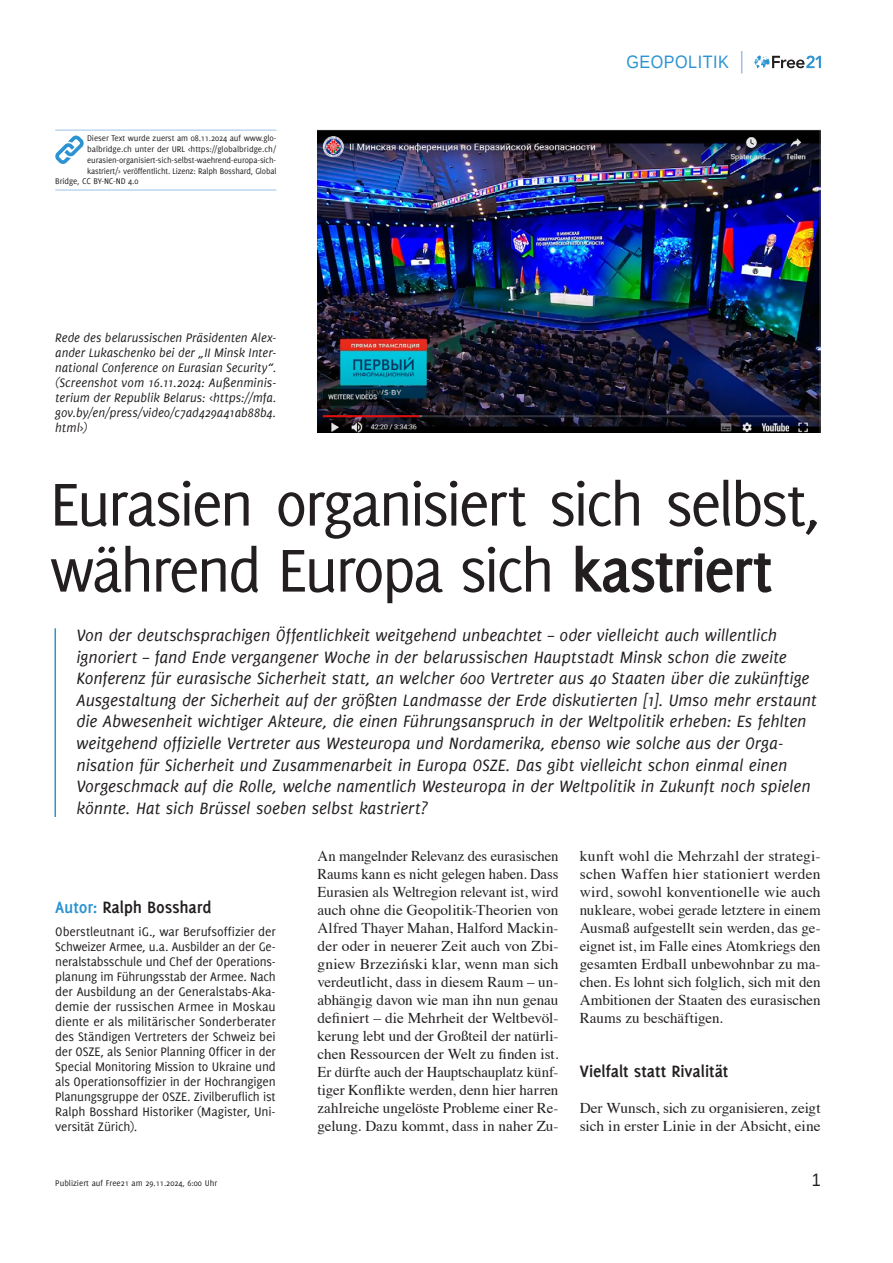
<style>
.page{position:relative;width:893px;height:1263px;background:#fff}
.page>*{position:absolute;margin:0;border:0;box-sizing:border-box;transform-origin:0 0}
.t1{font:66px/66px "Delicious";letter-spacing:-.045em;color:#231f20}
.t2{font:italic 18px/21.6px "Delicious";color:#231f20}
.t3{font:700 18px "Delicious";letter-spacing:-.005em;color:#231f20}
.t4{font:18px "Liberation Sans";letter-spacing:.03em;color:#2b93d1;scale:.9 1}
.t5{font:18px "Liberation Sans";color:#231f20;scale:.9 1}
.t6{font:15px/18px "Times";color:#231f20;text-align:justify}
.t7{font:13.5px/15px "Delicious";letter-spacing:-.01em;color:#231f20;text-align:justify}
.t8{font:italic 13.5px/15px "Delicious";color:#231f20;text-align:justify}
.t9{font:9px "Delicious";letter-spacing:-.01em;color:#231f20}
.s1{font-weight:700}
.s2{color:#2b93d1}
</style>
<div class="page">
<svg style="left:755px;top:55px;width:66px;height:13px"></svg>
<svg style="left:741px;top:51px;width:1px;height:23px"></svg>
<hr style="left:55px;top:628px;width:1px;height:189px;background:#2b93d1">
<img style="left:317px;top:130px;width:504px;height:302px">
<hr style="left:55px;top:130px;width:221px;height:1px;background:#9bc0e6">
<hr style="left:55px;top:190px;width:221px;height:1px;background:#9bc0e6">
<svg style="left:55px;top:135px;width:29px;height:29px"></svg>
<p class="t9" style="left:87px;top:133px;width:191px">Dieser Text wurde zuerst am 08.11.2024 auf www.glo-</p>
<p class="t9" style="left:87px;top:144px;width:191px">balbridge.ch unter der URL &lt;https://globalbridge.ch/</p>
<p class="t9" style="left:87px;top:155px;width:191px">eurasien-organisiert-sich-selbst-waehrend-europa-sich-</p>
<p class="t9" style="left:87px;top:165px;width:191px">kastriert/&gt; veröffentlicht. Lizenz: Ralph Bosshard, Global</p>
<p class="t9" style="left:55px;top:176px;width:85px">Bridge, CC BY-NC-ND 4.0</p>
<p class="t8" style="left:55px;top:331px;width:223px">Rede des belarussischen Präsidenten Alex&shy;ander Lukaschenko bei der „II Minsk Inter&shy;national Conference on Eurasian Security“. (Screenshot vom 16.11.2024: Außenminis&shy;terium der Republik Belarus: &lt;https://mfa. gov.by/en/press/video/c7ad429a41ab88b4. html&gt;)</p>
<p class="t4" style="left:626px;top:51px;width:115px">GEOPOLITIK</p>
<h1 class="t1" style="left:50px;top:470px;width:772px">Eurasien organisiert sich selbst, während Europa sich <span class="s1">kastriert</span></h1>
<p class="t2" style="left:77px;top:624px;width:742px">Von der deutschsprachigen Öffentlichkeit weitgehend unbeachtet – oder vielleicht auch willentlich ignoriert – fand Ende vergangener Woche in der belarussischen Hauptstadt Minsk schon die zweite Konferenz für eurasische Sicherheit statt, an welcher 600 Vertreter aus 40 Staaten über die zukünftige Ausgestaltung der Sicherheit auf der größten Landmasse der Erde diskutierten [1]. Umso mehr erstaunt die Abwesenheit wichtiger Akteure, die einen Führungsanspruch in der Weltpolitik erheben: Es fehlten weitgehend offizielle Vertreter aus Westeuropa und Nordamerika, ebenso wie solche aus der Orga&shy;nisation für Sicherheit und Zusammenarbeit in Europa OSZE. Das gibt vielleicht schon einmal einen Vorgeschmack auf die Rolle, welche namentlich Westeuropa in der Weltpolitik in Zukunft noch spielen könnte. Hat sich Brüssel soeben selbst kastriert?</p>
<p class="t3" style="left:55px;top:897px;width:158px"><span class="s2">Autor:</span> Ralph Bosshard</p>
<p class="t7" style="left:55px;top:924px;width:222px">Oberstleutnant iG., war Berufsoffizier der Schweizer Armee, u.a. Ausbilder an der Ge&shy;neralstabsschule und Chef der Operations&shy;planung im Führungsstab der Armee. Nach der Ausbildung an der Generalstabs-Aka&shy;demie der russischen Armee in Moskau diente er als militärischer Sonderberater des Ständigen Vertreters der Schweiz bei der OSZE, als Senior Planning Officer in der Special Monitoring Mission to Ukraine und als Operationsoffizier in der Hochrangigen Planungsgruppe der OSZE. Zivilberuflich ist Ralph Bosshard Historiker (Magister, Uni&shy;versität Zürich).</p>
<p class="t6" style="left:317px;top:846px;width:242px">An mangelnder Relevanz des eurasischen Raums kann es nicht gelegen haben. Dass Eurasien als Weltregion relevant ist, wird auch ohne die Geopolitik-Theorien von Alfred Thayer Mahan, Halford Mackin&shy;der oder in neuerer Zeit auch von Zbi&shy;gniew Brzeziński klar, wenn man sich verdeutlicht, dass in diesem Raum – un&shy;abhängig davon wie man ihn nun genau definiert – die Mehrheit der Weltbevöl&shy;kerung lebt und der Großteil der natürli&shy;chen Ressourcen der Welt zu finden ist.<br>Er dürfte auch der Hauptschauplatz künf&shy;tiger Konflikte werden, denn hier harren zahlreiche ungelöste Probleme einer Re&shy;gelung. Dazu kommt, dass in naher Zu-</p>
<p class="t6" style="left:580px;top:846px;width:242px">kunft wohl die Mehrzahl der strategi&shy;schen Waffen hier stationiert werden wird, sowohl konventionelle wie auch nukleare, wobei gerade letztere in einem Ausmaß aufgestellt sein werden, das ge&shy;eignet ist, im Falle eines Atomkriegs den gesamten Erdball unbewohnbar zu ma&shy;chen. Es lohnt sich folglich, sich mit den Ambitionen der Staaten des eurasischen Raums zu beschäftigen.</p>
<p class="t3" style="left:580px;top:1061px;width:150px">Vielfalt statt Rivalität</p>
<p class="t6" style="left:580px;top:1098px;width:242px">Der Wunsch, sich zu organisieren, zeigt sich in erster Linie in der Absicht, eine</p>
<p class="t9" style="left:55px;top:1177px;width:163px">Publiziert auf Free21 am 29.11.2024, 6:00 Uhr</p>
<p class="t5" style="left:812px;top:1168px;width:12px">1</p>
</div>
